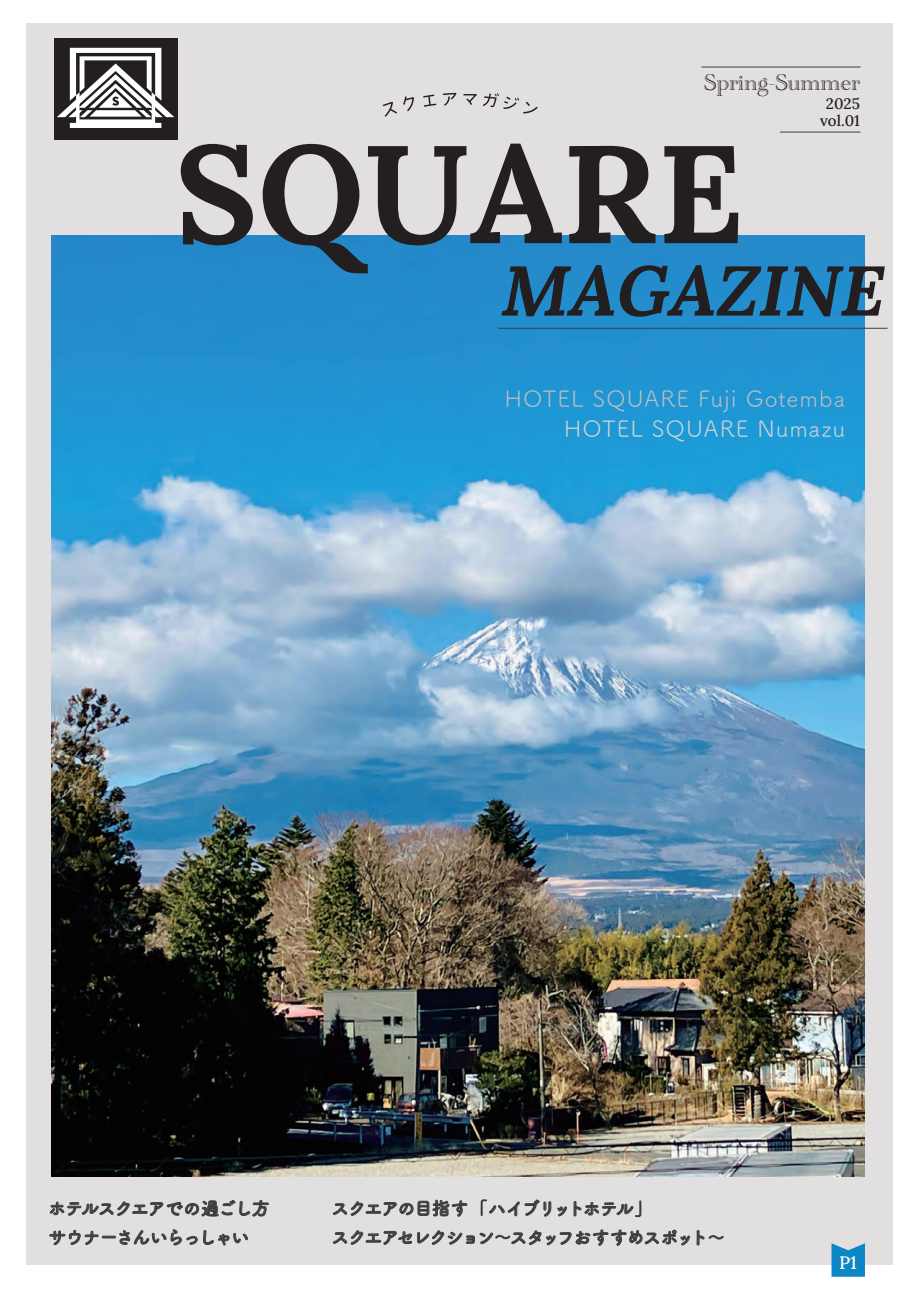
<style>
.page{position:relative;width:919px;height:1289px;background:#fff}
.page>*{position:absolute;margin:0;border:0;box-sizing:border-box;transform-origin:0 0}
.t1{font:138.6px "Lora";color:#231f20}
.t2{font:italic 70.2px "Lora";color:#231f20}
.t3{font:23.7px "Academy Engraved Let Plain";color:#231f20}
.t4{font:22.5px "Tsuku A Rd Gothic Std R";letter-spacing:.035em;color:#bcbdc0}
.t5{font:22.5px "Tsuku A Rd Gothic Std R";letter-spacing:.04em;color:#d1d2d4}
.t6{font:18px/29px "Tsuku A Rd Gothic Std B";letter-spacing:-.07em;color:#3e3e3f}
.t7{font:18px "Tsuku A Rd Gothic Std B";letter-spacing:-.1em;color:#3e3e3f}
.t8{font:18px "Lora";color:#fff}
.t9{font:15.15px/17.2px "Lora";color:#231f20;text-align:center}
</style>
<div class="page">
<div style="left:26px;top:24px;width:866px;height:1240px;background:#e2dfe1"></div>
<div style="left:54px;top:39px;width:123px;height:101px;background:#231f20"></div>
<svg style="left:57px;top:48px;width:117px;height:80px"></svg>
<svg style="left:382px;top:102px;width:15px;height:15px"></svg>
<svg style="left:403px;top:97px;width:11px;height:14px"></svg>
<svg style="left:423px;top:95px;width:13px;height:12px"></svg>
<svg style="left:443px;top:93px;width:13px;height:13px"></svg>
<svg style="left:463px;top:94px;width:14px;height:11px"></svg>
<svg style="left:483px;top:93px;width:54px;height:20px"></svg>
<hr style="left:701px;top:67px;width:159px;height:1px;background:#3e3e3f">
<hr style="left:779px;top:132px;width:81px;height:1px;background:#3e3e3f">
<img style="left:51px;top:235px;width:813px;height:941px">
<svg style="left:696px;top:1230px;width:27px;height:16px"></svg>
<svg style="left:49px;top:1199px;width:220px;height:46px"></svg>
<hr style="left:498px;top:328px;width:389px;height:1px;background:#3e3e3f">
<svg style="left:831px;top:1243px;width:33px;height:33px"></svg>
<svg style="left:333px;top:1199px;width:357px;height:46px"></svg>
<h3 class="t3" style="left:704px;top:65px;width:157px">Spring-Summer</h3>
<p class="t9" style="left:820px;top:94px;width:41px">2025 vol.01</p>
<h1 class="t1" style="left:175px;top:89px;width:570px">SQUARE</h1>
<h2 class="t2" style="left:498px;top:237px;width:402px">MAGAZINE</h2>
<p class="t4" style="left:505px;top:382px;width:342px">HOTEL SQUARE Fuji Gotemba</p>
<p class="t5" style="left:564px;top:412px;width:282px">HOTEL SQUARE Numazu</p>
<p class="t6" style="left:48px;top:1192px;width:223px">ホテルスクエアでの過ごし方サウナーさんいらっしゃい</p>
<p class="t6" style="left:331px;top:1192px;width:323px">スクエアの目指す「ハイブリットホテル」</p>
<p class="t7" style="left:331px;top:1223px;width:395px">スクエアセレクション～スタッフおすすめスポット～</p>
<p class="t8" style="left:839px;top:1249px;width:19px">P1</p>
</div>
